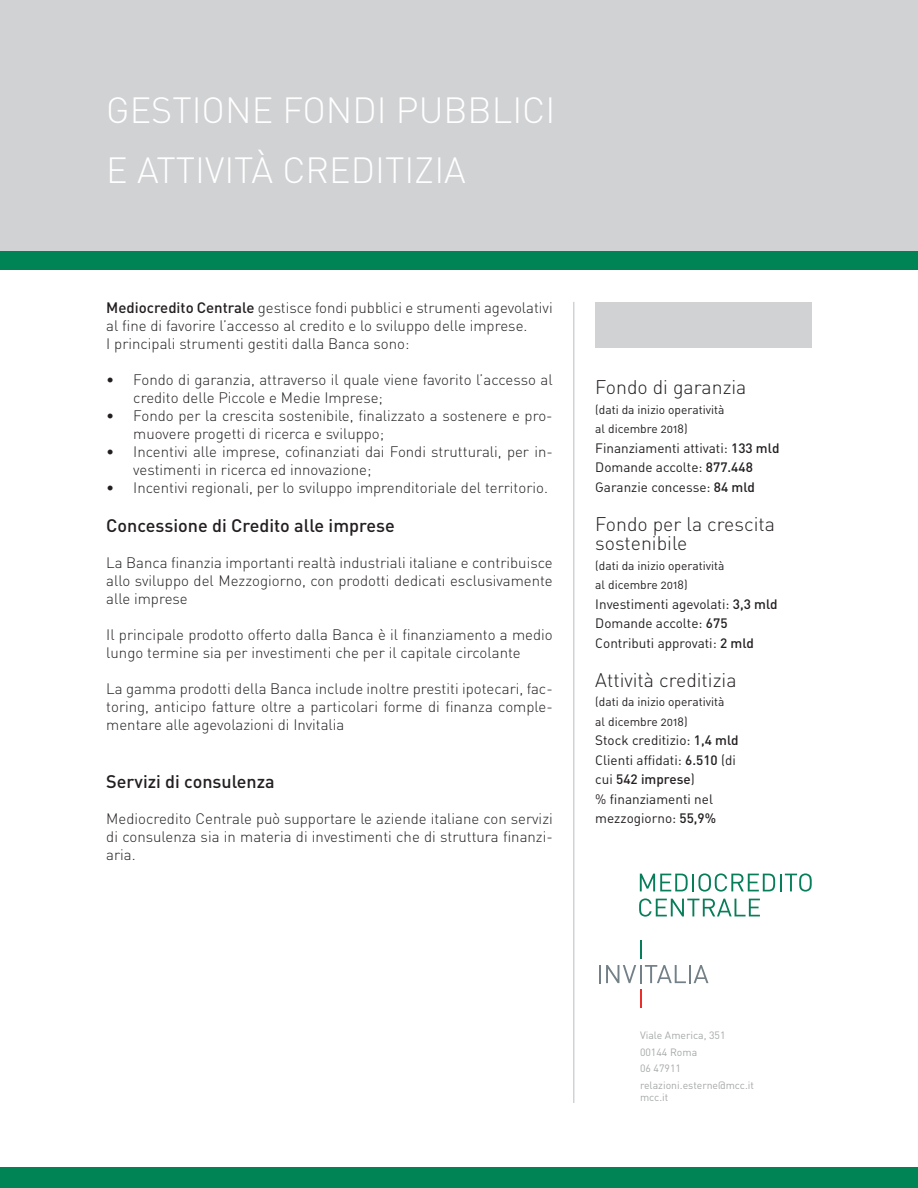
<style>
.page{position:relative;width:918px;height:1188px;background:#fff}
.page>*{position:absolute;margin:0;border:0;box-sizing:border-box;transform-origin:0 0}
.t1{font:300 36px/60px "DIN";color:#fff}
.t2{font:300 19.5px/19.5px "DIN";color:#231f20}
.t3{font:500 18px "DIN";color:#231f20}
.t4{font:300 15px/18px "DIN";color:#231f20}
.t5{font:13.5px/19.5px "DIN Regular Alternate";color:#231f20}
.t6{font:500 13.5px "DIN";color:#231f20}
.t7{font:12px/19.5px "DIN Regular Alternate";color:#231f20}
.t8{font:10.5px/16.5px "DIN";color:#a6a8a8}
.s1{font-weight:500}
.s2{font-family:"DIN";font-weight:500}
.s3{font-family:"DIN Regular Alternate";font-weight:400}
</style>
<div class="page">
<div style="left:0;top:1167px;width:918px;height:21px;background:#008355"></div>
<hr style="left:574px;top:302px;width:1px;height:801px;background:#bcbdc0">
<div style="left:0;top:251px;width:918px;height:19px;background:#008355"></div>
<div style="left:0;top:0;width:918px;height:251px;background:#d1d2d4"></div>
<div style="left:595px;top:302px;width:217px;height:46px;background:#d1d2d4"></div>
<svg style="left:640px;top:989px;width:2px;height:18px"></svg>
<svg style="left:640px;top:941px;width:2px;height:18px"></svg>
<svg style="left:599px;top:965px;width:109px;height:18px"></svg>
<svg style="left:640px;top:873px;width:172px;height:19px"></svg>
<svg style="left:639px;top:898px;width:121px;height:19px"></svg>
<h1 class="t1" style="left:106px;top:80px;width:450px">GESTIONE FONDI PUBBLICI<br>E ATTIVITÀ CREDITIZIA</h1>
<p class="t4" style="left:106px;top:298px;width:448px"><span class="s1">Mediocredito Centrale</span> gestisce fondi pubblici e strumenti agevolativi al fine di favorire l’accesso al credito e lo sviluppo delle imprese.<br>I principali strumenti gestiti dalla Banca sono:</p>
<p class="t4" style="left:133px;top:370px;width:421px;text-indent:-27px">• Fondo di garanzia, attraverso il quale viene favorito l’accesso al credito delle Piccole e Medie Imprese;</p>
<p class="t4" style="left:133px;top:406px;width:421px;text-indent:-27px">• Fondo per la crescita sostenibile, finalizzato a sostenere e pro&shy;muovere progetti di ricerca e sviluppo;</p>
<p class="t4" style="left:133px;top:442px;width:421px;text-indent:-27px">• Incentivi alle imprese, cofinanziati dai Fondi strutturali, per in&shy;vestimenti in ricerca ed innovazione;</p>
<p class="t4" style="left:106px;top:478px;width:443px">• Incentivi regionali, per lo sviluppo imprenditoriale del territorio.</p>
<p class="t3" style="left:106px;top:514px;width:290px">Concessione di Credito alle imprese</p>
<p class="t4" style="left:106px;top:554px;width:448px;text-align:justify">La Banca finanzia importanti realtà industriali italiane e contribuisce allo sviluppo del Mezzogiorno, con prodotti dedicati esclusivamente alle imprese</p>
<p class="t4" style="left:106px;top:626px;width:448px">Il principale prodotto offerto dalla Banca è il finanziamento a medio lungo termine sia per investimenti che per il capitale circolante</p>
<p class="t4" style="left:106px;top:680px;width:448px;text-align:justify">La gamma prodotti della Banca include inoltre prestiti ipotecari, fac&shy;toring, anticipo fatture oltre a particolari forme di finanza comple&shy;mentare alle agevolazioni di Invitalia</p>
<p class="t3" style="left:106px;top:770px;width:170px">Servizi di consulenza</p>
<p class="t4" style="left:106px;top:810px;width:448px;text-align:justify">Mediocredito Centrale può supportare le aziende italiane con servizi di consulenza sia in materia di investimenti che di struttura finanzi&shy;aria.</p>
<h2 class="t2" style="left:595px;top:377px;width:153px">Fondo di garanzia</h2>
<p class="t7" style="left:595px;top:400px;width:131px">(dati da inizio operatività al dicembre 2018)</p>
<p class="t5" style="left:595px;top:438px;width:186px">Finanziamenti attivati: <span class="s2">133 mld<br></span>Domande accolte: <span class="s2">877.448<br></span>Garanzie concesse: <span class="s2">84 mld</span></p>
<h2 class="t2" style="left:595px;top:514px;width:181px">Fondo per la crescita sostenibile</h2>
<p class="t7" style="left:595px;top:556px;width:131px">(dati da inizio operatività al dicembre 2018)</p>
<p class="t5" style="left:595px;top:594px;width:184px">Investimenti agevolati: <span class="s2">3,3 mld<br></span>Domande accolte: <span class="s2">675<br></span>Contributi approvati: <span class="s2">2 mld</span></p>
<h2 class="t2" style="left:595px;top:670px;width:143px">Attività creditizia</h2>
<p class="t7" style="left:595px;top:692px;width:131px">(dati da inizio operatività al dicembre 2018)</p>
<p class="t5" style="left:595px;top:731px;width:145px">Stock creditizio: <span class="s2">1,4 mld<br></span>Clienti affidati: <span class="s2">6.510</span> (di</p>
<p class="t6" style="left:595px;top:771px;width:101px"><span class="s3">cui</span> 542 imprese<span class="s3">)</span></p>
<p class="t5" style="left:595px;top:789px;width:122px">% finanziamenti nel mezzogiorno: <span class="s2">55,9%</span></p>
<p class="t8" style="left:640px;top:1027px;width:116px">Viale America, 351<br>00144 Roma<br>06 47911 relazioni.esterne@mcc.it</p>
<p class="t8" style="left:640px;top:1088px;width:30px">mcc.it</p>
</div>
